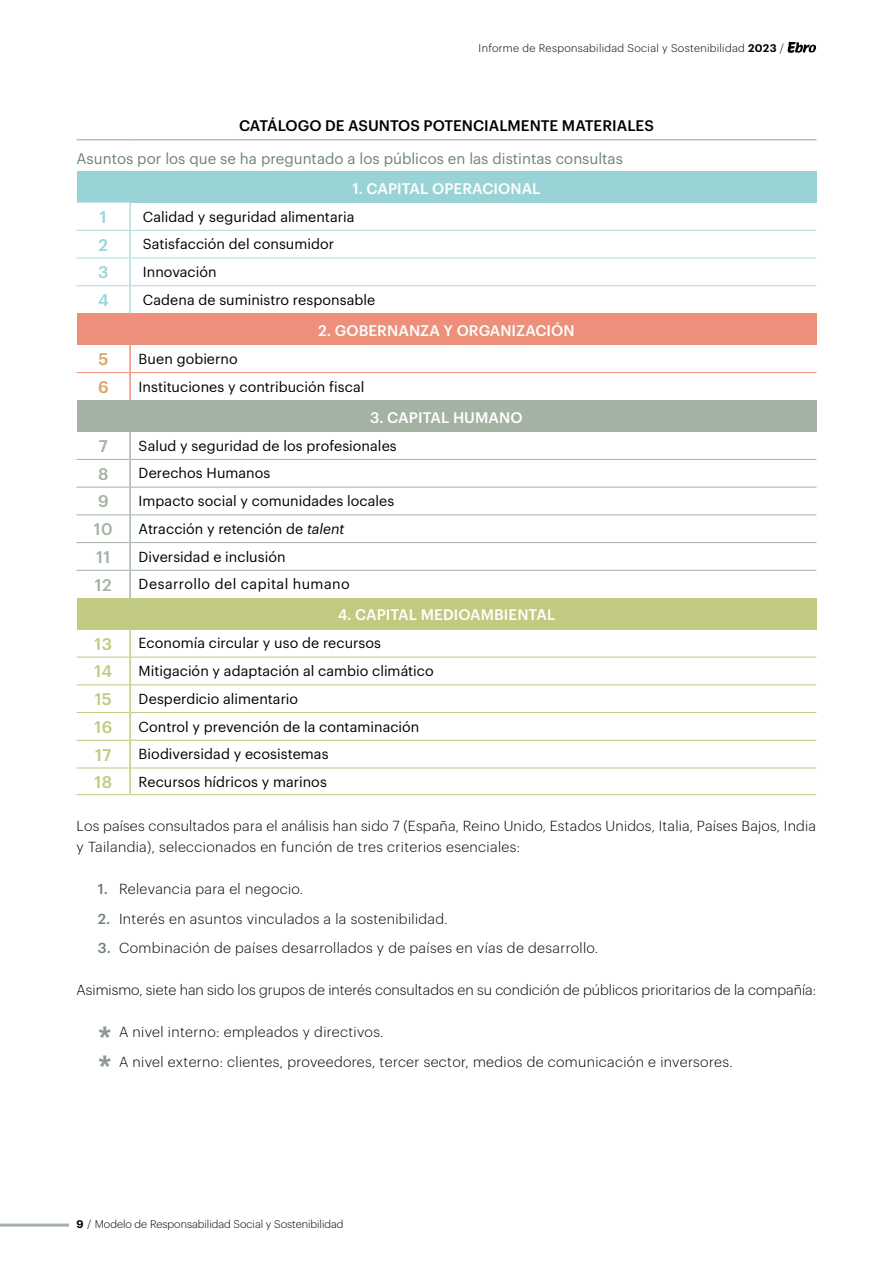
<style>
.page{position:relative;width:893px;height:1263px;background:#fff}
.page>*{position:absolute;margin:0;border:0;box-sizing:border-box;transform-origin:0 0}
._001_texto_seguido_listado{font:500 33px "Graphik";color:#8b9a8f}
._001_texto_seguido{font:500 33px "Graphik";color:#8b9a8f}
._001_texto_seguido-2{font:500 16.5px "Graphik";letter-spacing:.025em;color:#c1ca80}
._001_texto_seguido-3{font:500 16.5px "Graphik";color:#a4b2a4}
._001_texto_seguido-4{font:500 16.5px "Graphik";color:#9ad3d6}
._001_texto_seguido-5{font:500 16.5px "Graphik";color:#d7a461}
._00_cabecera_tablas{font:500 15px "Graphik";letter-spacing:.005em;color:#fff}
._01_tablas_con_título_título{font:15px "Graphik";color:#6f8473}
._01_tablas_con_título_título-2{font:500 15px "Graphik";color:#000}
._01_texto_tablas{font:14.25px "Graphik";letter-spacing:.005em;color:#000}
._001_texto_seguido-6{font:300 14.25px/21px "Graphik";letter-spacing:.015em;color:#000}
._001_texto_seguido_listado-2{font:300 14.25px "Graphik";letter-spacing:.025em;color:#000}
._001_texto_seguido-7{font:14.25px "Graphik";letter-spacing:.03em;color:#000}
.t1{font:300 10.95px "Graphik";letter-spacing:.03em;color:#000}
.t2{font:300 10.95px "Graphik";letter-spacing:.01em;color:#000}
.s1{font-weight:600}
.s2{font-style:italic}
.s3{font-weight:500;color:#6f8473}
</style>
<div class="page">
<svg style="left:788px;top:42px;width:28px;height:11px"></svg>
<hr style="left:0;top:1223px;width:69px;height:3px;background:#a4b2a4">
<svg style="left:77px;top:140px;width:739px;height:628px"></svg>
<div style="left:77px;top:171px;width:739px;height:32px;background:#9ad3d6"></div>
<svg style="left:77px;top:203px;width:52px;height:565px"></svg>
<div style="left:77px;top:313px;width:739px;height:32px;background:#ed8f7b"></div>
<div style="left:77px;top:400px;width:739px;height:32px;background:#a4b2a4"></div>
<div style="left:77px;top:598px;width:739px;height:31px;background:#c1ca80"></div>
<hr style="left:77px;top:139px;width:53px;height:1px;background:#a4b2a4">
<hr style="left:130px;top:139px;width:686px;height:1px;background:#a4b2a4">
<hr style="left:129px;top:203px;width:2px;height:27px;background:#aedcde">
<hr style="left:129px;top:231px;width:2px;height:27px;background:#aedcde">
<hr style="left:129px;top:258px;width:2px;height:27px;background:#aedcde">
<hr style="left:129px;top:286px;width:2px;height:27px;background:#aedcde">
<hr style="left:77px;top:230px;width:53px;height:1px;background:#aedcde">
<hr style="left:130px;top:230px;width:686px;height:1px;background:#aedcde">
<hr style="left:77px;top:258px;width:53px;height:1px;background:#aedcde">
<hr style="left:130px;top:258px;width:686px;height:1px;background:#aedcde">
<hr style="left:77px;top:285px;width:53px;height:1px;background:#aedcde">
<hr style="left:130px;top:285px;width:686px;height:1px;background:#aedcde">
<hr style="left:77px;top:657px;width:52px;height:1px;background:#c1ca80">
<hr style="left:131px;top:657px;width:685px;height:1px;background:#c1ca80">
<hr style="left:77px;top:684px;width:52px;height:1px;background:#c1ca80">
<hr style="left:131px;top:684px;width:685px;height:1px;background:#c1ca80">
<hr style="left:77px;top:712px;width:52px;height:1px;background:#c1ca80">
<hr style="left:131px;top:712px;width:685px;height:1px;background:#c1ca80">
<hr style="left:77px;top:740px;width:52px;height:1px;background:#c1ca80">
<hr style="left:131px;top:740px;width:685px;height:1px;background:#c1ca80">
<hr style="left:77px;top:768px;width:52px;height:1px;background:#c1ca80">
<hr style="left:131px;top:768px;width:685px;height:1px;background:#c1ca80">
<hr style="left:77px;top:794px;width:53px;height:1px;background:#c1ca80">
<hr style="left:130px;top:794px;width:686px;height:1px;background:#c1ca80">
<hr style="left:77px;top:459px;width:52px;height:1px;background:#a4b2a4">
<hr style="left:131px;top:459px;width:685px;height:1px;background:#a4b2a4">
<hr style="left:77px;top:487px;width:52px;height:1px;background:#a4b2a4">
<hr style="left:131px;top:487px;width:685px;height:1px;background:#a4b2a4">
<hr style="left:77px;top:514px;width:52px;height:1px;background:#a4b2a4">
<hr style="left:131px;top:514px;width:685px;height:1px;background:#a4b2a4">
<hr style="left:77px;top:542px;width:52px;height:1px;background:#a4b2a4">
<hr style="left:131px;top:542px;width:685px;height:1px;background:#a4b2a4">
<hr style="left:77px;top:570px;width:52px;height:1px;background:#a4b2a4">
<hr style="left:131px;top:570px;width:685px;height:1px;background:#a4b2a4">
<hr style="left:129px;top:432px;width:2px;height:27px;background:#a4b2a4">
<hr style="left:129px;top:459px;width:2px;height:28px;background:#a4b2a4">
<hr style="left:129px;top:487px;width:2px;height:28px;background:#a4b2a4">
<hr style="left:129px;top:515px;width:2px;height:28px;background:#a4b2a4">
<hr style="left:129px;top:543px;width:2px;height:27px;background:#a4b2a4">
<hr style="left:129px;top:570px;width:2px;height:28px;background:#a4b2a4">
<hr style="left:129px;top:629px;width:2px;height:28px;background:#c1ca80">
<hr style="left:129px;top:657px;width:2px;height:28px;background:#c1ca80">
<hr style="left:129px;top:685px;width:2px;height:27px;background:#c1ca80">
<hr style="left:129px;top:712px;width:2px;height:28px;background:#c1ca80">
<hr style="left:129px;top:740px;width:2px;height:28px;background:#c1ca80">
<hr style="left:129px;top:768px;width:2px;height:26px;background:#c1ca80">
<hr style="left:129px;top:345px;width:2px;height:27px;background:#ed8f7b">
<hr style="left:129px;top:373px;width:2px;height:27px;background:#ed8f7b">
<hr style="left:77px;top:372px;width:53px;height:1px;background:#ed8f7b">
<hr style="left:130px;top:372px;width:686px;height:1px;background:#ed8f7b">
<p class="t1" style="left:479px;top:40px;width:307px">Informe de Responsabilidad Social y Sostenibilidad <span class="s1">2023</span> /</p>
<p class="_01_tablas_con_título_título-2" style="left:239px;top:114px;width:416px">CATÁLOGO DE ASUNTOS POTENCIALMENTE MATERIALES</p>
<p class="_01_tablas_con_título_título" style="left:77px;top:147px;width:548px">Asuntos por los que se ha preguntado a los públicos en las distintas consultas</p>
<p class="_00_cabecera_tablas" style="left:352px;top:177px;width:190px">1. CAPITAL OPERACIONAL</p>
<p class="_001_texto_seguido-4" style="left:100px;top:204px;width:8px">1</p>
<p class="_01_texto_tablas" style="left:143px;top:206px;width:213px">Calidad y seguridad alimentaria</p>
<p class="_001_texto_seguido-4" style="left:99px;top:232px;width:11px">2</p>
<p class="_01_texto_tablas" style="left:143px;top:233px;width:193px">Satisfacción del consumidor</p>
<p class="_001_texto_seguido-4" style="left:98px;top:260px;width:12px">3</p>
<p class="_01_texto_tablas" style="left:143px;top:261px;width:75px">Innovación</p>
<p class="_001_texto_seguido-4" style="left:98px;top:287px;width:12px">4</p>
<p class="_01_texto_tablas" style="left:143px;top:289px;width:234px">Cadena de suministro responsable</p>
<p class="_00_cabecera_tablas" style="left:318px;top:319px;width:258px">2. GOBERNANZA Y ORGANIZACIÓN</p>
<p class="_001_texto_seguido-5" style="left:98px;top:347px;width:11px">5</p>
<p class="_01_texto_tablas" style="left:139px;top:348px;width:101px">Buen gobierno</p>
<p class="_001_texto_seguido-5" style="left:98px;top:374px;width:12px">6</p>
<p class="_01_texto_tablas" style="left:139px;top:376px;width:227px">Instituciones y contribución fiscal</p>
<p class="_00_cabecera_tablas" style="left:370px;top:406px;width:154px">3. CAPITAL HUMANO</p>
<p class="_001_texto_seguido-3" style="left:99px;top:433px;width:10px">7</p>
<p class="_01_texto_tablas" style="left:139px;top:435px;width:260px">Salud y seguridad de los profesionales</p>
<p class="_001_texto_seguido-3" style="left:98px;top:461px;width:12px">8</p>
<p class="_01_texto_tablas" style="left:139px;top:463px;width:133px">Derechos Humanos</p>
<p class="_001_texto_seguido-3" style="left:98px;top:489px;width:12px">9</p>
<p class="_01_texto_tablas" style="left:139px;top:490px;width:257px">Impacto social y comunidades locales</p>
<p class="_001_texto_seguido-3" style="left:94px;top:517px;width:20px">10</p>
<p class="_01_texto_tablas" style="left:139px;top:518px;width:207px">Atracción y retención de <span class="s2">talent</span></p>
<p class="_001_texto_seguido-3" style="left:96px;top:544px;width:16px">11</p>
<p class="_01_texto_tablas" style="left:139px;top:546px;width:148px">Diversidad e inclusión</p>
<p class="_001_texto_seguido-3" style="left:95px;top:572px;width:18px">12</p>
<p class="_001_texto_seguido-7" style="left:139px;top:573px;width:213px">Desarrollo del capital humano</p>
<p class="_00_cabecera_tablas" style="left:338px;top:604px;width:219px">4. CAPITAL MEDIOAMBIENTAL</p>
<p class="_001_texto_seguido-2" style="left:95px;top:631px;width:19px">13</p>
<p class="_01_texto_tablas" style="left:139px;top:632px;width:244px">Economía circular y uso de recursos</p>
<p class="_001_texto_seguido-2" style="left:94px;top:659px;width:19px">14</p>
<p class="_01_texto_tablas" style="left:139px;top:660px;width:297px">Mitigación y adaptación al cambio climático</p>
<p class="_001_texto_seguido-2" style="left:95px;top:686px;width:19px">15</p>
<p class="_01_texto_tablas" style="left:139px;top:688px;width:161px">Desperdicio alimentario</p>
<p class="_001_texto_seguido-2" style="left:94px;top:714px;width:19px">16</p>
<p class="_01_texto_tablas" style="left:139px;top:716px;width:282px">Control y prevención de la contaminación</p>
<p class="_001_texto_seguido-2" style="left:95px;top:742px;width:18px">17</p>
<p class="_01_texto_tablas" style="left:139px;top:743px;width:191px">Biodiversidad y ecosistemas</p>
<p class="_001_texto_seguido-2" style="left:94px;top:770px;width:19px">18</p>
<p class="_01_texto_tablas" style="left:139px;top:771px;width:190px">Recursos hídricos y marinos</p>
<p class="_001_texto_seguido-6" style="left:77px;top:814px;width:741px">Los países consultados para el análisis han sido 7 (España, Reino Unido, Estados Unidos, Italia, Países Bajos, India y Tailandia), seleccionados en función de tres criterios esenciales:</p>
<p class="_001_texto_seguido_listado-2" style="left:98px;top:878px;width:207px"><span class="s3">1.</span> Relevancia para el negocio.</p>
<p class="_001_texto_seguido_listado-2" style="left:98px;top:908px;width:352px"><span class="s3">2.</span> Interés en asuntos vinculados a la sostenibilidad.</p>
<p class="_001_texto_seguido-6" style="left:98px;top:936px;width:502px"><span class="s3">3.</span> Combinación de países desarrollados y de países en vías de desarrollo.</p>
<p class="_001_texto_seguido-6" style="left:77px;top:978px;width:741px">Asimismo, siete han sido los grupos de interés consultados en su condición de públicos prioritarios de la compañía:</p>
<p class="_001_texto_seguido_listado" style="left:98px;top:1013px;width:16px">*</p>
<p class="_001_texto_seguido_listado-2" style="left:119px;top:1021px;width:266px">A nivel interno: empleados y directivos.</p>
<p class="_001_texto_seguido" style="left:98px;top:1043px;width:16px">*</p>
<p class="_001_texto_seguido-6" style="left:119px;top:1050px;width:615px">A nivel externo: clientes, proveedores, tercer sector, medios de comunicación e inversores.</p>
<p class="t2" style="left:77px;top:1216px;width:268px"><span class="s1">9</span> / Modelo de Responsabilidad Social y Sostenibilidad</p>
</div>
